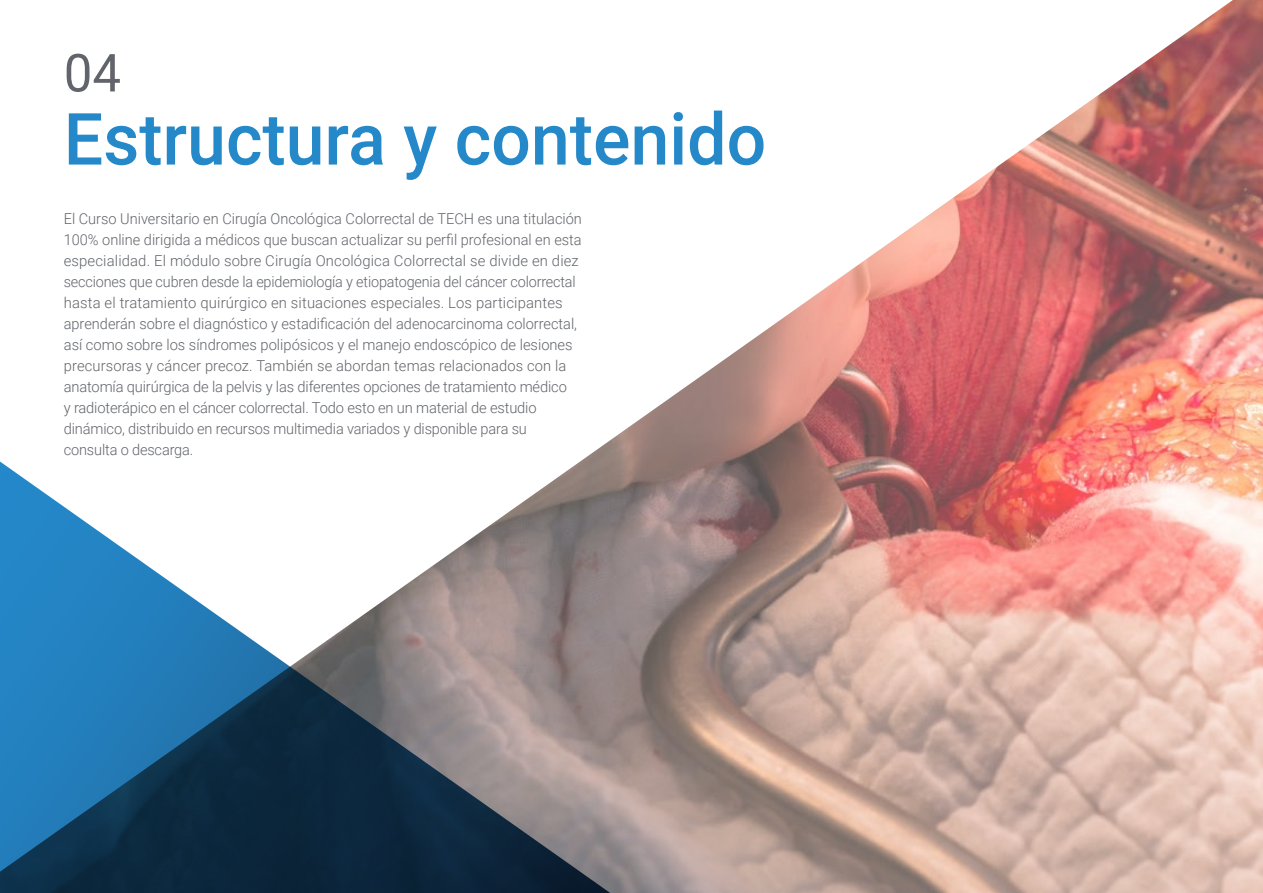
<style>
.page{position:relative;width:1263px;height:893px;background:#fff}
.page>*{position:absolute;margin:0;border:0;box-sizing:border-box;transform-origin:0 0}
.t1{font:500 72px "Roboto";color:#2488c9}
.t2{font:52.5px "Roboto";color:#61646a}
.t3{font:300 15px/21px "Roboto";color:#61646a}
</style>
<div class="page">
<img style="left:602px;top:0;width:661px;height:893px">
<svg style="left:0;top:446px;width:640px;height:447px"></svg>
<h2 class="t2" style="left:64px;top:36px;width:59px">04</h2>
<h1 class="t1" style="left:64px;top:89px;width:704px">Estructura y contenido</h1>
<p class="t3" style="left:64px;top:207px;width:520px">El Curso Universitario en Cirugía Oncológica Colorrectal de TECH es una titulación 100% online dirigida a médicos que buscan actualizar su perfil profesional en esta especialidad. El módulo sobre Cirugía Oncológica Colorrectal se divide en diez secciones que cubren desde la epidemiología y etiopatogenia del cáncer colorrectal hasta el tratamiento quirúrgico en situaciones especiales. Los participantes aprenderán sobre el diagnóstico y estadificación del adenocarcinoma colorrectal, así como sobre los síndromes polipósicos y el manejo endoscópico de lesiones precursoras y cáncer precoz. También se abordan temas relacionados con la anatomía quirúrgica de la pelvis y las diferentes opciones de tratamiento médico<br>y radioterápico en el cáncer colorrectal. Todo esto en un material de estudio dinámico, distribuido en recursos multimedia variados y disponible para su consulta o descarga.</p>
</div>
